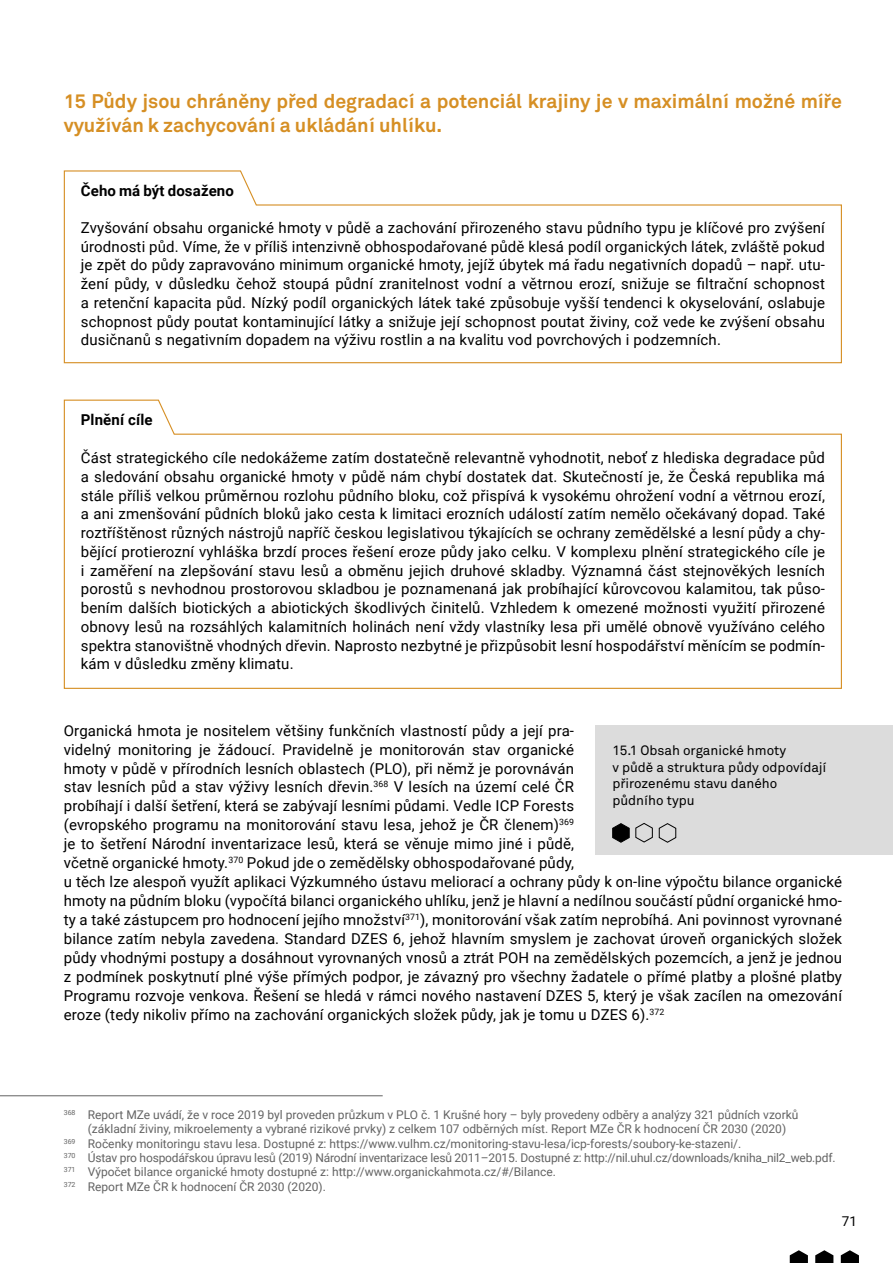
<style>
.page{position:relative;width:893px;height:1263px;background:#fff}
.page>*{position:absolute;margin:0;border:0;box-sizing:border-box;transform-origin:0 0}
.t1{font:700 19.5px/24px "Akkurat Pro";color:#d68f24}
.t2{font:15px/18.8px "Roboto";letter-spacing:.01em;color:#000;text-align:justify}
.t3{font:700 15px "Roboto";letter-spacing:.01em;color:#000}
.t4{font:13.5px/16.5px "Akkurat Pro";color:#000}
.t5{font:13.5px "Roboto";color:#000}
.t6{font:12px "Roboto";color:#636363}
</style>
<div class="page">
<svg style="left:841px;top:1250px;width:18px;height:13px"></svg>
<svg style="left:815px;top:1250px;width:18px;height:13px"></svg>
<svg style="left:790px;top:1250px;width:18px;height:13px"></svg>
<hr style="left:0;top:1095px;width:383px;height:1px;background:#636363">
<svg style="left:63px;top:170px;width:779px;height:194px"></svg>
<svg style="left:63px;top:399px;width:779px;height:290px"></svg>
<div style="left:595px;top:725px;width:298px;height:130px;background:#dcdcdc"></div>
<svg style="left:612px;top:823px;width:65px;height:20px"></svg>
<h1 class="t1" style="left:64px;top:89px;width:780px">15 Půdy jsou chráněny před degradací a potenciál krajiny je v maximální možné míře využíván k zachycování a ukládání uhlíku.</h1>
<p class="t3" style="left:81px;top:180px;width:155px">Čeho má být dosaženo</p>
<p class="t2" style="left:81px;top:218px;width:746px">Zvyšování obsahu organické hmoty v půdě a zachování přirozeného stavu půdního typu je klíčové pro zvýšení úrodnosti půd. Víme, že v příliš intenzivně obhospodařované půdě klesá podíl organických látek, zvláště pokud je zpět do půdy zapravováno minimum organické hmoty, jejíž úbytek má řadu negativních dopadů – např. utu&shy;žení půdy, v důsledku čehož stoupá půdní zranitelnost vodní a větrnou erozí, snižuje se filtrační schopnost a retenční kapacita půd. Nízký podíl organických látek také způsobuje vyšší tendenci k okyselování, oslabuje schopnost půdy poutat kontaminující látky a snižuje její schopnost poutat živiny, což vede ke zvýšení obsahu dusičnanů s negativním dopadem na výživu rostlin a na kvalitu vod povrchových i podzemních.</p>
<p class="t3" style="left:81px;top:409px;width:73px">Plnění cíle</p>
<p class="t2" style="left:81px;top:448px;width:746px">Část strategického cíle nedokážeme zatím dostatečně relevantně vyhodnotit, neboť z hlediska degradace půd a sledování obsahu organické hmoty v půdě nám chybí dostatek dat. Skutečností je, že Česká republika má stále příliš velkou průměrnou rozlohu půdního bloku, což přispívá k vysokému ohrožení vodní a větrnou erozí, a ani zmenšování půdních bloků jako cesta k limitaci erozních událostí zatím nemělo očekávaný dopad. Také roztříštěnost různých nástrojů napříč českou legislativou týkajících se ochrany zemědělské a lesní půdy a chy&shy;bějící protierozní vyhláška brzdí proces řešení eroze půdy jako celku. V komplexu plnění strategického cíle je i zaměření na zlepšování stavu lesů a obměnu jejich druhové skladby. Významná část stejnověkých lesních porostů s nevhodnou prostorovou skladbou je poznamenaná jak probíhající kůrovcovou kalamitou, tak půso&shy;bením dalších biotických a abiotických škodlivých činitelů. Vzhledem k omezené možnosti využití přirozené obnovy lesů na rozsáhlých kalamitních holinách není vždy vlastníky lesa při umělé obnově využíváno celého spektra stanovištně vhodných dřevin. Naprosto nezbytné je přizpůsobit lesní hospodářství měnícím se podmín&shy;kám v důsledku změny klimatu.</p>
<p class="t2" style="left:64px;top:720px;width:780px;text-align:left">Organická hmota je nositelem většiny funkčních vlastností půdy a její pra-<br>videlný monitoring je žádoucí. Pravidelně je monitorován stav organické<br>hmoty v půdě v přírodních lesních oblastech (PLO), při němž je porovnáván<br>stav lesních půd a stav výživy lesních dřevin.<sup>368</sup> V lesích na území celé ČR<br>probíhají i další šetření, která se zabývají lesními půdami. Vedle ICP Forests<br>(evropského programu na monitorování stavu lesa, jehož je ČR členem)<sup>369<br></sup>je to šetření Národní inventarizace lesů, která se věnuje mimo jiné i půdě,<br>včetně organické hmoty.<sup>370</sup> Pokud jde o zemědělsky obhospodařované půdy,<br>u těch lze alespoň využít aplikaci Výzkumného ústavu meliorací a ochrany půdy k on-line výpočtu bilance organické hmoty na půdním bloku (vypočítá bilanci organického uhlíku, jenž je hlavní a nedílnou součástí půdní organické hmo&shy;ty a také zástupcem pro hodnocení jejího množství<sup>371</sup>), monitorování však zatím neprobíhá. Ani povinnost vyrovnané bilance zatím nebyla zavedena. Standard DZES 6, jehož hlavním smyslem je zachovat úroveň organických složek půdy vhodnými postupy a dosáhnout vyrovnaných vnosů a ztrát POH na zemědělských pozemcích, a jenž je jednou z podmínek poskytnutí plné výše přímých podpor, je závazný pro všechny žadatele o přímé platby a plošné platby Programu rozvoje venkova. Řešení se hledá v rámci nového nastavení DZES 5, který je však zacílen na omezování eroze (tedy nikoliv přímo na zachování organických složek půdy, jak je tomu u DZES 6).<sup>372</sup></p>
<p class="t4" style="left:612px;top:743px;width:216px">15.1 Obsah organické hmoty<br>v půdě a struktura půdy odpovídají přirozenému stavu daného půdního typu</p>
<p class="t6" style="left:64px;top:1106px;width:736px"><sup>368</sup> Report MZe uvádí, že v roce 2019 byl proveden průzkum v PLO č. 1 Krušné hory – byly provedeny odběry a analýzy 321 půdních vzorků</p>
<p class="t6" style="left:88px;top:1120px;width:700px">(základní živiny, mikroelementy a vybrané rizikové prvky) z celkem 107 odběrných míst. Report MZe ČR k hodnocení ČR 2030 (2020)</p>
<p class="t6" style="left:64px;top:1135px;width:679px"><sup>369</sup> Ročenky monitoringu stavu lesa. Dostupné z: https://www.vulhm.cz/monitoring-stavu-lesa/icp-forests/soubory-ke-stazeni/.</p>
<p class="t6" style="left:64px;top:1149px;width:773px"><sup>370</sup> Ústav pro hospodářskou úpravu lesů (2019) Národní inventarizace lesů 2011–2015. Dostupné z: http://nil.uhul.cz/downloads/kniha_nil2_web.pdf.</p>
<p class="t6" style="left:64px;top:1163px;width:494px"><sup>371</sup> Výpočet bilance organické hmoty dostupné z: http://www.organickahmota.cz/#/Bilance.</p>
<p class="t6" style="left:64px;top:1178px;width:264px"><sup>372</sup> Report MZe ČR k hodnocení ČR 2030 (2020).</p>
<p class="t5" style="left:842px;top:1212px;width:17px">71</p>
</div>
